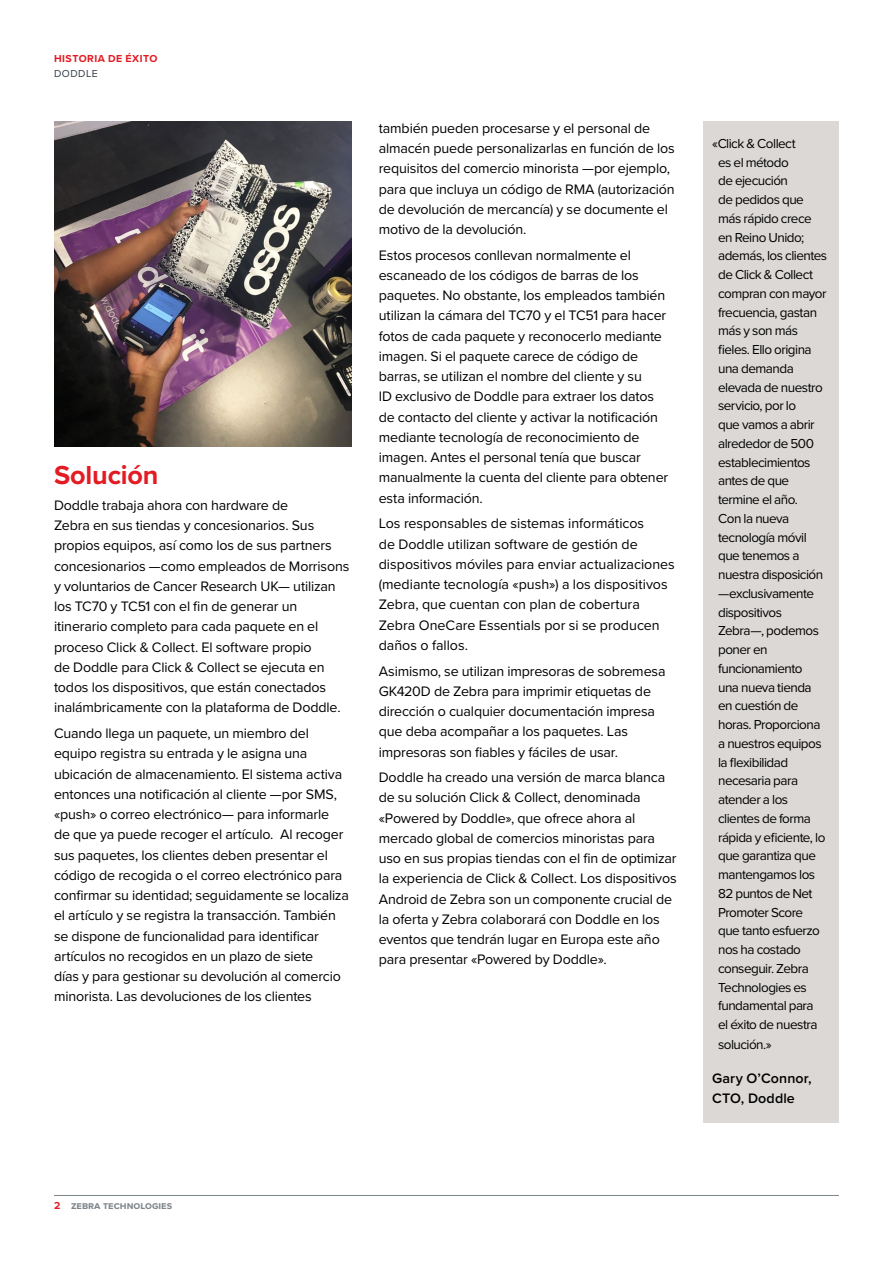
<style>
.page{position:relative;width:893px;height:1263px;background:#fff}
.page>*{position:absolute;margin:0;border:0;box-sizing:border-box;transform-origin:0 0}
.t1{font:700 27px "Proxima Nova";letter-spacing:-.005em;color:#e31b23}
.t2{font:14.25px/20.2px "Proxima Nova";letter-spacing:-.01em;color:#000}
.t3{font:600 14.25px/20.2px "Proxima Nova";letter-spacing:.01em;color:#000}
.t4{font:13.5px/18.8px "Proxima Nova";letter-spacing:-.04em;color:#000}
.t5{font:700 10.5px "Proxima Nova";color:#7e868c}
.t6{font:700 10.5px "Proxima Nova";letter-spacing:.045em;color:#e31b23}
.t7{font:10.5px "Proxima Nova";letter-spacing:.05em;color:#333d47}
.s1{color:#e31b23}
</style>
<div class="page">
<hr style="left:54px;top:1195px;width:785px;height:1px;background:#7e868c">
<img style="left:55px;top:122px;width:297px;height:324px">
<div style="left:704px;top:122px;width:135px;height:1001px;background:#dbd8d6"></div>
<p class="t6" style="left:54px;top:51px;width:105px">HISTORIA DE ÉXITO</p>
<p class="t7" style="left:54px;top:65px;width:45px">DODDLE</p>
<h1 class="t1" style="left:54px;top:455px;width:106px">Solución</h1>
<p class="t2" style="left:54px;top:494px;width:297px">Doddle trabaja ahora con hardware de<br>Zebra en sus tiendas y concesionarios. Sus propios equipos, así como los de sus partners concesionarios —como empleados de Morrisons y voluntarios de Cancer Research UK— utilizan los TC70 y TC51 con el fin de generar un itinerario completo para cada paquete en el proceso Click &amp; Collect. El software propio<br>de Doddle para Click &amp; Collect se ejecuta en todos los dispositivos, que están conectados inalámbricamente con la plataforma de Doddle.</p>
<p class="t2" style="left:54px;top:722px;width:296px">Cuando llega un paquete, un miembro del equipo registra su entrada y le asigna una ubicación de almacenamiento. El sistema activa entonces una notificación al cliente —por SMS, «push» o correo electrónico— para informarle<br>de que ya puede recoger el artículo. Al recoger sus paquetes, los clientes deben presentar el código de recogida o el correo electrónico para confirmar su identidad; seguidamente se localiza el artículo y se registra la transacción. También se dispone de funcionalidad para identificar artículos no recogidos en un plazo de siete<br>días y para gestionar su devolución al comercio minorista. Las devoluciones de los clientes</p>
<p class="t2" style="left:379px;top:117px;width:298px">también pueden procesarse y el personal de almacén puede personalizarlas en función de los requisitos del comercio minorista —por ejemplo, para que incluya un código de RMA (autorización de devolución de mercancía) y se documente el motivo de la devolución.</p>
<p class="t2" style="left:379px;top:244px;width:291px">Estos procesos conllevan normalmente el escaneado de los códigos de barras de los paquetes. No obstante, los empleados también utilizan la cámara del TC70 y el TC51 para hacer fotos de cada paquete y reconocerlo mediante imagen. Si el paquete carece de código de barras, se utilizan el nombre del cliente y su<br>ID exclusivo de Doddle para extraer los datos de contacto del cliente y activar la notificación mediante tecnología de reconocimiento de imagen. Antes el personal tenía que buscar manualmente la cuenta del cliente para obtener esta información.</p>
<p class="t2" style="left:379px;top:513px;width:298px">Los responsables de sistemas informáticos<br>de Doddle utilizan software de gestión de dispositivos móviles para enviar actualizaciones (mediante tecnología «push») a los dispositivos Zebra, que cuentan con plan de cobertura Zebra OneCare Essentials por si se producen daños o fallos.</p>
<p class="t2" style="left:379px;top:660px;width:288px">Asimismo, se utilizan impresoras de sobremesa GK420D de Zebra para imprimir etiquetas de dirección o cualquier documentación impresa que deba acompañar a los paquetes. Las impresoras son fiables y fáciles de usar.</p>
<p class="t2" style="left:379px;top:767px;width:299px">Doddle ha creado una versión de marca blanca de su solución Click &amp; Collect, denominada «Powered by Doddle», que ofrece ahora al mercado global de comercios minoristas para uso en sus propias tiendas con el fin de optimizar la experiencia de Click &amp; Collect. Los dispositivos Android de Zebra son un componente crucial de la oferta y Zebra colaborará con Doddle en los eventos que tendrán lugar en Europa este año para presentar «Powered by Doddle».</p>
<p class="t4" style="left:718px;top:133px;width:110px;text-indent:-6px">«Click &amp; Collect<br>es el método<br>de ejecución<br>de pedidos que más rápido crece en Reino Unido; además, los clientes de Click &amp; Collect compran con mayor frecuencia, gastan más y son más fieles. Ello origina una demanda elevada de nuestro servicio, por lo<br>que vamos a abrir alrededor de 500 establecimientos antes de que termine el año.<br>Con la nueva tecnología móvil que tenemos a nuestra disposición —exclusivamente dispositivos<br>Zebra—, podemos poner en funcionamiento<br>una nueva tienda en cuestión de horas. Proporciona a nuestros equipos la flexibilidad necesaria para atender a los clientes de forma rápida y eficiente, lo que garantiza que mantengamos los<br>82 puntos de Net<br>Promoter Score que tanto esfuerzo nos ha costado conseguir. Zebra<br>Technologies es fundamental para el éxito de nuestra</p>
<p class="t4" style="left:718px;top:1035px;width:55px">solución.»</p>
<p class="t3" style="left:712px;top:1069px;width:101px">Gary O’Connor,<br>CTO, Doddle</p>
<p class="t5" style="left:54px;top:1198px;width:120px"><span class="s1">2</span> zebra technologies</p>
</div>
